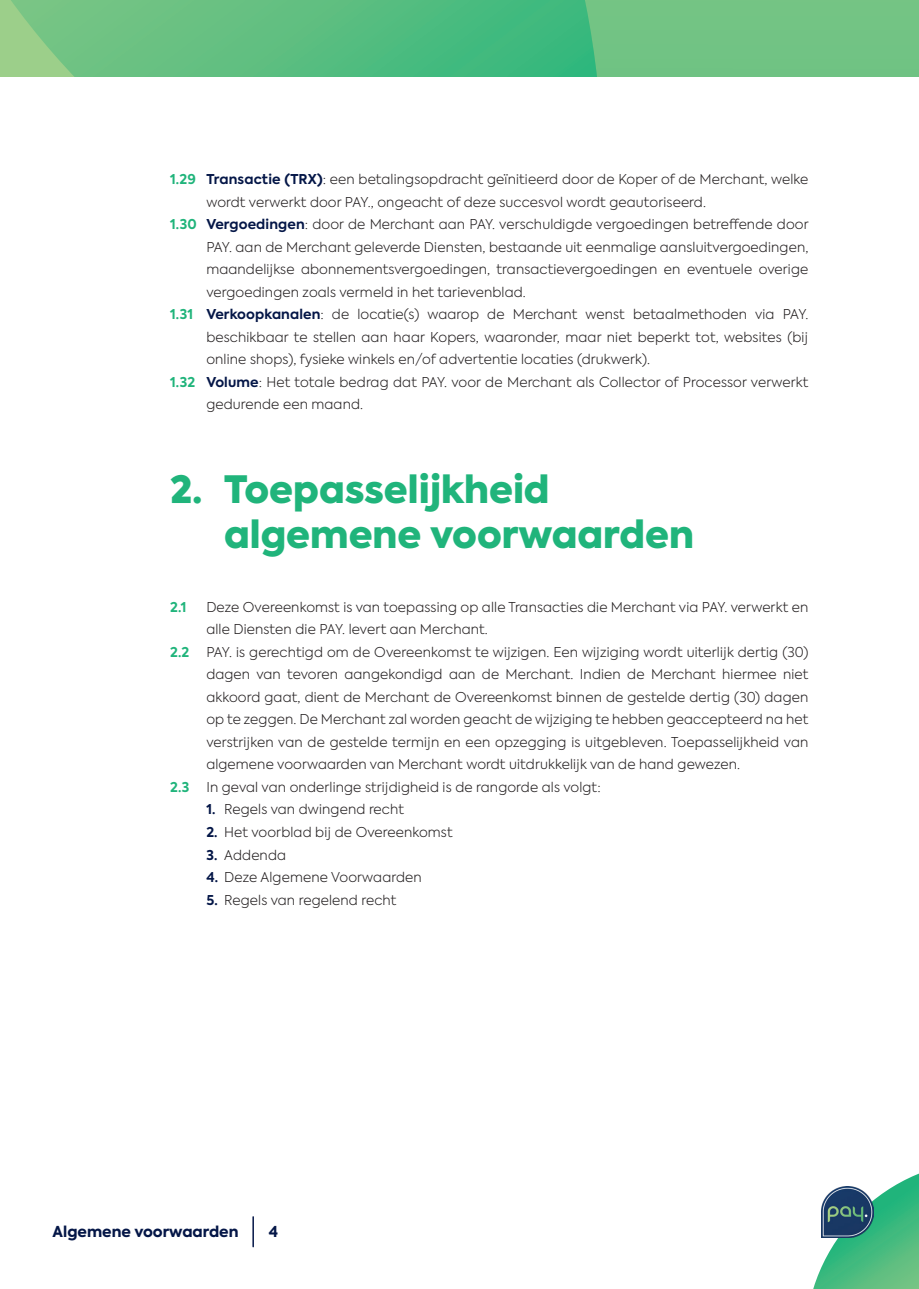
<style>
.page{position:relative;width:919px;height:1289px;background:#fff}
.page>*{position:absolute;margin:0;border:0;box-sizing:border-box;transform-origin:0 0}
.t1{font:900 37.5px/45px "Axiforma";color:#20b47b}
.t2{font:800 15px "Axiforma";color:#041647}
.t3{font:300 13.5px/22.5px "Axiforma";letter-spacing:.01em;color:#231f20}
.t4{font:700 13.5px "Axiforma";color:#20b47b}
.s1{font-weight:700;color:#20b47b}
.s2{font-weight:700;color:#041647}
</style>
<div class="page">
<hr style="left:252px;top:1216px;width:2px;height:30px;background:#041647">
<svg style="left:813px;top:1174px;width:105px;height:114px"></svg>
<img style="left:821px;top:1186px;width:52px;height:51px">
<div style="left:602px;top:0;width:316px;height:76px;background:#72c384"></div>
<svg style="left:0;top:0;width:602px;height:76px;background:#5dbf81"></svg>
<p class="t3" style="left:206px;top:168px;width:603px;text-indent:-36px"><span class="s1">1.29</span> <span class="s2">Transactie (TRX)</span>: een betalingsopdracht geïnitieerd door de Koper of de Merchant, welke wordt verwerkt door PAY., ongeacht of deze succesvol wordt geautoriseerd.</p>
<p class="t3" style="left:206px;top:213px;width:604px;text-align:justify;text-indent:-36px"><span class="s1">1.30</span> <span class="s2">Vergoedingen</span>: door de Merchant aan PAY. verschuldigde vergoedingen betreffende door PAY. aan de Merchant geleverde Diensten, bestaande uit eenmalige aansluitvergoedingen, maandelijkse abonnementsvergoedingen, transactievergoedingen en eventuele overige vergoedingen zoals vermeld in het tarievenblad.</p>
<p class="t3" style="left:206px;top:303px;width:603px;text-align:justify;text-indent:-36px"><span class="s1">1.31</span> <span class="s2">Verkoopkanalen</span>: de locatie(s) waarop de Merchant wenst betaalmethoden via PAY. beschikbaar te stellen aan haar Kopers, waaronder, maar niet beperkt tot, websites (bij online shops), fysieke winkels en/of advertentie locaties (drukwerk).</p>
<p class="t3" style="left:206px;top:370px;width:603px;text-indent:-36px"><span class="s1">1.32</span> <span class="s2">Volume</span>: Het totale bedrag dat PAY. voor de Merchant als Collector of Processor verwerkt gedurende een maand.</p>
<p class="t1" style="left:224px;top:467px;width:471px;text-indent:-54px">2. Toepasselijkheid algemene voorwaarden</p>
<p class="t4" style="left:170px;top:597px;width:18px">2.1</p>
<p class="t3" style="left:206px;top:595px;width:603px">Deze Overeenkomst is van toepassing op alle Transacties die Merchant via PAY. verwerkt en alle Diensten die PAY. levert aan Merchant.</p>
<p class="t3" style="left:206px;top:640px;width:603px;text-align:justify;text-indent:-36px"><span class="s1">2.2</span> PAY. is gerechtigd om de Overeenkomst te wijzigen. Een wijziging wordt uiterlijk dertig (30) dagen van tevoren aangekondigd aan de Merchant. Indien de Merchant hiermee niet akkoord gaat, dient de Merchant de Overeenkomst binnen de gestelde dertig (30) dagen op te zeggen. De Merchant zal worden geacht de wijziging te hebben geaccepteerd na het verstrijken van de gestelde termijn en een opzegging is uitgebleven. Toepasselijkheid van algemene voorwaarden van Merchant wordt uitdrukkelijk van de hand gewezen.</p>
<p class="t3" style="left:170px;top:775px;width:432px"><span class="s1">2.3</span> In geval van onderlinge strijdigheid is de rangorde als volgt:</p>
<p class="t3" style="left:206px;top:798px;width:199px"><span class="s2">1.</span> Regels van dwingend recht</p>
<p class="t3" style="left:206px;top:820px;width:248px"><span class="s2">2.</span> Het voorblad bij de Overeenkomst</p>
<p class="t3" style="left:206px;top:843px;width:81px"><span class="s2">3.</span> Addenda</p>
<p class="t3" style="left:206px;top:865px;width:217px"><span class="s2">4.</span> Deze Algemene Voorwaarden</p>
<p class="t3" style="left:206px;top:888px;width:192px"><span class="s2">5.</span> Regels van regelend recht</p>
<p class="t2" style="left:53px;top:1221px;width:187px">Algemene voorwaarden</p>
<p class="t2" style="left:269px;top:1221px;width:11px">4</p>
</div>
